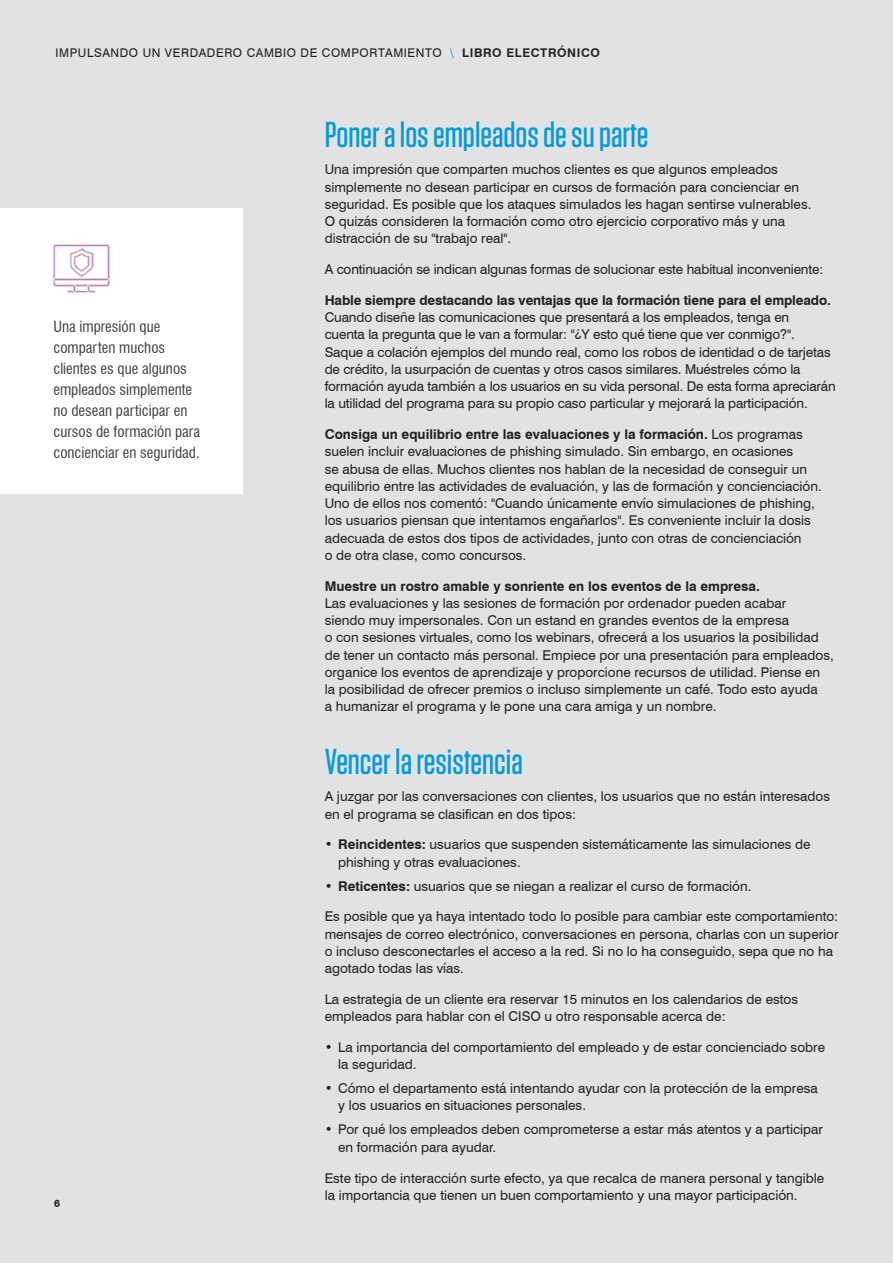
<style>
.page{position:relative;width:893px;height:1263px;background:#e1e2e4}
.page>*{position:absolute;margin:0;border:0;box-sizing:border-box;transform-origin:0 0}
.t1{font:500 36px "Tungsten";color:#069ad9}
.t2{font:condensed 15px/21px "Swiss 721 BT";color:#3e3e3f}
.t3{font:13.5px/17.2px "Swiss 721 BT";color:#231f20}
.t4{font:700 13.5px "Swiss 721 BT";letter-spacing:-.01em;color:#231f20}
.t5{font:12px "Swiss 721 BT";letter-spacing:.05em;color:#231f20}
.t6{font:700 10.5px "Swiss 721 BT";color:#231f20}
.s1{color:#069ad9}
.s2{font-weight:700}
</style>
<div class="page">
<div style="left:0;top:208px;width:242px;height:286px;background:#fff"></div>
<div style="left:68px;top:291px;width:27px;height:2px;background:#ba3b96;border:1px solid #dcdddc"></div>
<svg style="left:53px;top:244px;width:57px;height:48px"></svg>
<p class="t5" style="left:55px;top:45px;width:546px">IMPULSANDO UN VERDADERO CAMBIO DE COMPORTAMIENTO <span class="s1">\</span> <span class="s2">LIBRO ELECTRÓNICO</span></p>
<p class="t2" style="left:53px;top:316px;width:148px">Una impresión que comparten muchos clientes es que algunos empleados simplemente no desean participar en cursos de formación para concienciar en seguridad.</p>
<p class="t6" style="left:54px;top:1197px;width:7px">6</p>
<h1 class="t1" style="left:325px;top:116px;width:325px">Poner a los empleados de su parte</h1>
<p class="t3" style="left:325px;top:161px;width:488px">Una impresión que comparten muchos clientes es que algunos empleados simplemente no desean participar en cursos de formación para concienciar en seguridad. Es posible que los ataques simulados les hagan sentirse vulnerables.<br>O quizás consideren la formación como otro ejercicio corporativo más y una distracción de su "trabajo real".</p>
<p class="t3" style="left:325px;top:261px;width:500px">A continuación se indican algunas formas de solucionar este habitual inconveniente:</p>
<p class="t4" style="left:325px;top:292px;width:508px">Hable siempre destacando las ventajas que la formación tiene para el empleado.</p>
<p class="t3" style="left:325px;top:309px;width:513px">Cuando diseñe las comunicaciones que presentará a los empleados, tenga en<br>cuenta la pregunta que le van a formular: "¿Y esto qué tiene que ver conmigo?".<br>Saque a colación ejemplos del mundo real, como los robos de identidad o de tarjetas de crédito, la usurpación de cuentas y otros casos similares. Muéstreles cómo la formación ayuda también a los usuarios en su vida personal. De esta forma apreciarán la utilidad del programa para su propio caso particular y mejorará la participación.</p>
<p class="t3" style="left:325px;top:426px;width:499px"><span class="s2">Consiga un equilibrio entre las evaluaciones y la formación.</span> Los programas suelen incluir evaluaciones de phishing simulado. Sin embargo, en ocasiones<br>se abusa de ellas. Muchos clientes nos hablan de la necesidad de conseguir un equilibrio entre las actividades de evaluación, y las de formación y concienciación.<br>Uno de ellos nos comentó: "Cuando únicamente envío simulaciones de phishing, los usuarios piensan que intentamos engañarlos". Es conveniente incluir la dosis adecuada de estos dos tipos de actividades, junto con otras de concienciación<br>o de otra clase, como concursos.</p>
<p class="t4" style="left:325px;top:578px;width:437px">Muestre un rostro amable y sonriente en los eventos de la empresa.</p>
<p class="t3" style="left:325px;top:594px;width:511px">Las evaluaciones y las sesiones de formación por ordenador pueden acabar<br>siendo muy impersonales. Con un estand en grandes eventos de la empresa<br>o con sesiones virtuales, como los webinars, ofrecerá a los usuarios la posibilidad de tener un contacto más personal. Empiece por una presentación para empleados, organice los eventos de aprendizaje y proporcione recursos de utilidad. Piense en la posibilidad de ofrecer premios o incluso simplemente un café. Todo esto ayuda<br>a humanizar el programa y le pone una cara amiga y un nombre.</p>
<h1 class="t1" style="left:325px;top:743px;width:200px">Vencer la resistencia</h1>
<p class="t3" style="left:325px;top:788px;width:507px">A juzgar por las conversaciones con clientes, los usuarios que no están interesados en el programa se clasifican en dos tipos:</p>
<p class="t3" style="left:338px;top:836px;width:474px;text-indent:-14px">• <span class="s2">Reincidentes:</span> usuarios que suspenden sistemáticamente las simulaciones de phishing y otras evaluaciones.</p>
<p class="t3" style="left:325px;top:877px;width:428px">• <span class="s2">Reticentes:</span> usuarios que se niegan a realizar el curso de formación.</p>
<p class="t3" style="left:325px;top:908px;width:515px">Es posible que ya haya intentado todo lo posible para cambiar este comportamiento: mensajes de correo electrónico, conversaciones en persona, charlas con un superior o incluso desconectarles el acceso a la red. Si no lo ha conseguido, sepa que no ha agotado todas las vías.</p>
<p class="t3" style="left:325px;top:990px;width:475px">La estrategia de un cliente era reservar 15 minutos en los calendarios de estos empleados para hablar con el CISO u otro responsable acerca de:</p>
<p class="t3" style="left:338px;top:1038px;width:488px;text-indent:-14px">• La importancia del comportamiento del empleado y de estar concienciado sobre la seguridad.</p>
<p class="t3" style="left:338px;top:1080px;width:481px;text-indent:-14px">• Cómo el departamento está intentando ayudar con la protección de la empresa y los usuarios en situaciones personales.</p>
<p class="t3" style="left:338px;top:1121px;width:486px;text-indent:-14px">• Por qué los empleados deben comprometerse a estar más atentos y a participar en formación para ayudar.</p>
<p class="t3" style="left:325px;top:1169px;width:501px">Este tipo de interacción surte efecto, ya que recalca de manera personal y tangible la importancia que tienen un buen comportamiento y una mayor participación.</p>
</div>
